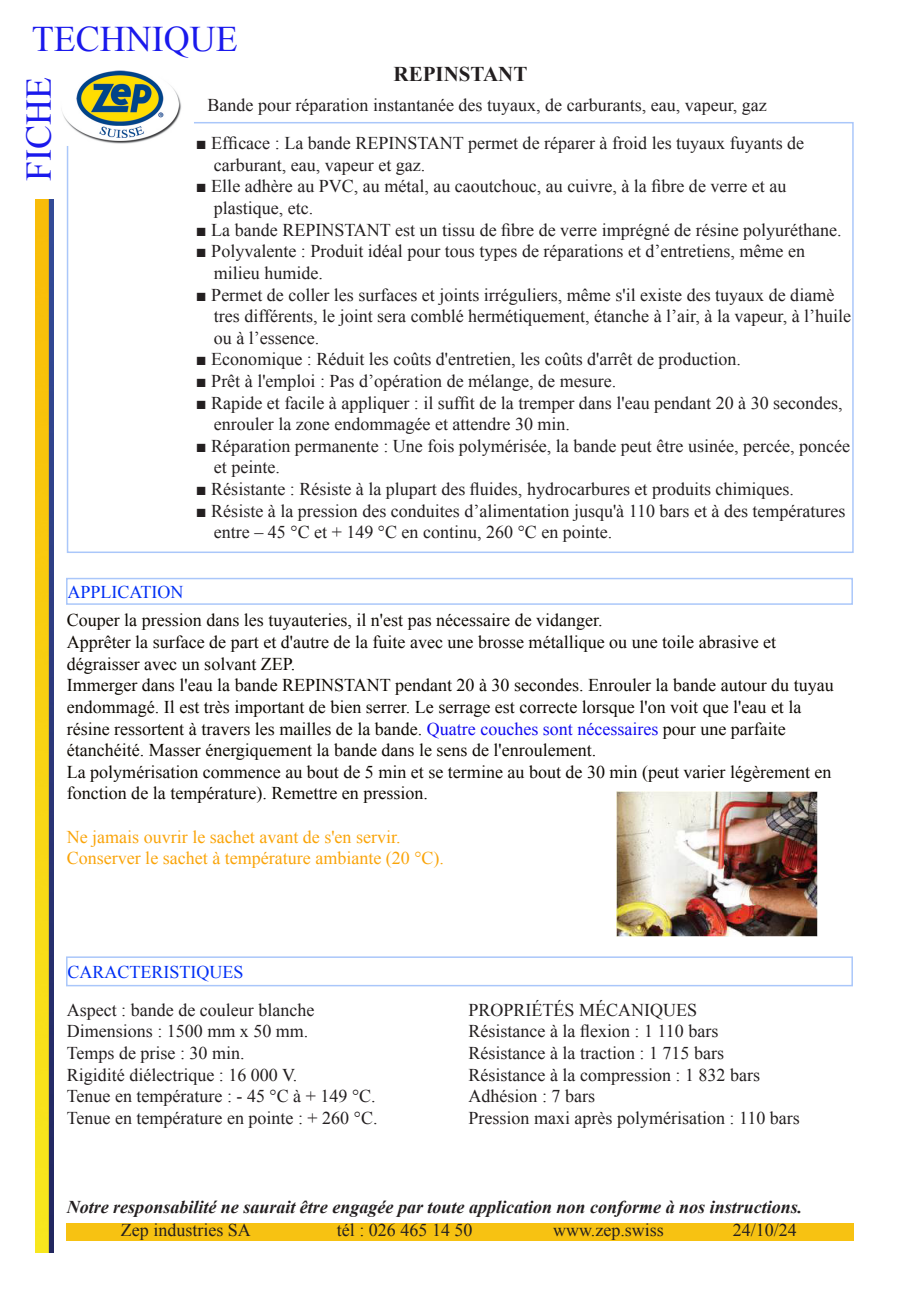
<style>
.page{position:relative;width:919px;height:1289px;background:#fff}
.page>*{position:absolute;margin:0;border:0;box-sizing:border-box;transform-origin:0 0}
.t1{font:36px "Times New Roman";color:#1a19ec}
.t2{font:700 21px "Times New Roman";color:#231f20}
.t3{font:18px "Times New Roman";color:#231f20}
.t4{font:18px/21.6px "Times New Roman";color:#0f0a04}
.t5{font:italic 700 18px "Times New Roman";color:#231f20}
.t6{font:18px "Times New Roman";color:#faa409}
.t7{font:18px "Times New Roman";color:#002ff5}
.s1{color:#0f09f2}
</style>
<div class="page">
<div style="left:67px;top:1223px;width:787px;height:17px;background:#f7c212"></div>
<div style="left:67px;top:122px;width:786px;height:431px;border:2px solid #aac7fa"></div>
<div style="left:66px;top:578px;width:786px;height:27px;border:2px solid #aac7fa"></div>
<div style="left:66px;top:956px;width:786px;height:30px;border:2px solid #aac7fa"></div>
<img style="left:617px;top:791px;width:200px;height:145px">
<img style="left:62px;top:70px;width:132px;height:76px">
<img style="left:35px;top:200px;width:19px;height:1052px">
<p class="t1" style="left:32px;top:15px;width:207px">TECHNIQUE</p>
<p class="t1" style="left:15px;top:181px;width:106px;rotate:-90deg">FICHE</p>
<p class="t2" style="left:393px;top:59px;width:135px">REPINSTANT</p>
<p class="t3" style="left:207px;top:92px;width:561px">Bande pour réparation instantanée des tuyaux, de carburants, eau, vapeur, gaz</p>
<p class="t3" style="left:196px;top:131px;width:609px">■ Efficace : La bande REPINSTANT permet de réparer à froid les tuyaux fuyants de</p>
<p class="t3" style="left:214px;top:153px;width:213px">carburant, eau, vapeur et gaz.</p>
<p class="t3" style="left:196px;top:174px;width:592px">■ Elle adhère au PVC, au métal, au caoutchouc, au cuivre, à la fibre de verre et au</p>
<p class="t3" style="left:214px;top:196px;width:101px">plastique, etc.</p>
<p class="t3" style="left:196px;top:217px;width:647px">■ La bande REPINSTANT est un tissu de fibre de verre imprégné de résine polyuréthane.</p>
<p class="t3" style="left:196px;top:239px;width:610px">■ Polyvalente : Produit idéal pour tous types de réparations et d’entretiens, même en</p>
<p class="t3" style="left:214px;top:261px;width:111px">milieu humide.</p>
<p class="t3" style="left:196px;top:282px;width:640px">■ Permet de coller les surfaces et joints irréguliers, même s'il existe des tuyaux de diamè</p>
<p class="t3" style="left:214px;top:304px;width:638px">tres différents, le joint sera comblé hermétiquement, étanche à l’air, à la vapeur, à l’huile</p>
<p class="t3" style="left:214px;top:325px;width:107px">ou à l’essence.</p>
<p class="t3" style="left:196px;top:347px;width:546px">■ Economique : Réduit les coûts d'entretien, les coûts d'arrêt de production.</p>
<p class="t3" style="left:196px;top:369px;width:422px">■ Prêt à l'emploi : Pas d’opération de mélange, de mesure.</p>
<p class="t3" style="left:196px;top:390px;width:648px">■ Rapide et facile à appliquer : il suffit de la tremper dans l'eau pendant 20 à 30 secondes,</p>
<p class="t3" style="left:214px;top:412px;width:357px">enrouler la zone endommagée et attendre 30 min.</p>
<p class="t3" style="left:196px;top:433px;width:655px">■ Réparation permanente : Une fois polymérisée, la bande peut être usinée, percée, poncée</p>
<p class="t3" style="left:214px;top:455px;width:67px">et peinte.</p>
<p class="t3" style="left:196px;top:477px;width:599px">■ Résistante : Résiste à la plupart des fluides, hydrocarbures et produits chimiques.</p>
<p class="t3" style="left:196px;top:498px;width:651px">■ Résiste à la pression des conduites d’alimentation jusqu'à 110 bars et à des températures</p>
<p class="t3" style="left:214px;top:520px;width:400px">entre – 45 °C et + 149 °C en continu, 260 °C en pointe.</p>
<p class="t7" style="left:68px;top:579px;width:118px">APPLICATION</p>
<p class="t4" style="left:67px;top:609px;width:537px">Couper la pression dans les tuyauteries, il n'est pas nécessaire de vidanger.</p>
<p class="t4" style="left:67px;top:631px;width:711px">Apprêter la surface de part et d'autre de la fuite avec une brosse métallique ou une toile abrasive et</p>
<p class="t4" style="left:67px;top:652px;width:230px">dégraisser avec un solvant ZEP.</p>
<p class="t4" style="left:67px;top:674px;width:768px">Immerger dans l'eau la bande REPINSTANT pendant 20 à 30 secondes. Enrouler la bande autour du tuyau endommagé. Il est très important de bien serrer. Le serrage est correcte lorsque l'on voit que l'eau et la</p>
<p class="t4" style="left:67px;top:717px;width:720px">résine ressortent à travers les mailles de la bande. <span class="s1">Quatre couches sont nécessaires</span> pour une parfaite</p>
<p class="t4" style="left:67px;top:739px;width:531px">étanchéité. Masser énergiquement la bande dans le sens de l'enroulement.</p>
<p class="t4" style="left:67px;top:760px;width:766px">La polymérisation commence au bout de 5 min et se termine au bout de 30 min (peut varier légèrement en fonction de la température). Remettre en pression.</p>
<p class="t6" style="left:67px;top:824px;width:335px">Ne jamais ouvrir le sachet avant de s'en servir.</p>
<p class="t6" style="left:67px;top:846px;width:379px">Conserver le sachet à température ambiante (20 °C).</p>
<p class="t7" style="left:68px;top:959px;width:178px">CARACTERISTIQUES</p>
<p class="t3" style="left:67px;top:997px;width:249px">Aspect : bande de couleur blanche</p>
<p class="t3" style="left:67px;top:1019px;width:243px">Dimensions : 1500 mm x 50 mm.</p>
<p class="t3" style="left:67px;top:1040px;width:179px">Temps de prise : 30 min.</p>
<p class="t3" style="left:67px;top:1062px;width:232px">Rigidité diélectrique : 16 000 V.</p>
<p class="t3" style="left:67px;top:1084px;width:310px">Tenue en température : - 45 °C à + 149 °C.</p>
<p class="t3" style="left:67px;top:1105px;width:312px">Tenue en température en pointe : + 260 °C.</p>
<p class="t3" style="left:468px;top:997px;width:230px">PROPRIÉTÉS MÉCANIQUES</p>
<p class="t3" style="left:468px;top:1019px;width:251px">Résistance à la flexion : 1 110 bars</p>
<p class="t3" style="left:468px;top:1040px;width:257px">Résistance à la traction : 1 715 bars</p>
<p class="t3" style="left:468px;top:1062px;width:293px">Résistance à la compression : 1 832 bars</p>
<p class="t3" style="left:468px;top:1084px;width:128px">Adhésion : 7 bars</p>
<p class="t3" style="left:468px;top:1105px;width:333px">Pression maxi après polymérisation : 110 bars</p>
<p class="t5" style="left:67px;top:1194px;width:737px">Notre responsabilité ne saurait être engagée par toute application non conforme à nos instructions.</p>
<p class="t3" style="left:732px;top:1217px;width:66px">24/10/24</p>
<p class="t3" style="left:121px;top:1217px;width:131px">Zep industries SA</p>
<p class="t3" style="left:337px;top:1217px;width:137px">tél : 026 465 14 50</p>
<p class="t3" style="left:553px;top:1217px;width:112px">www.zep.swiss</p>
</div>
